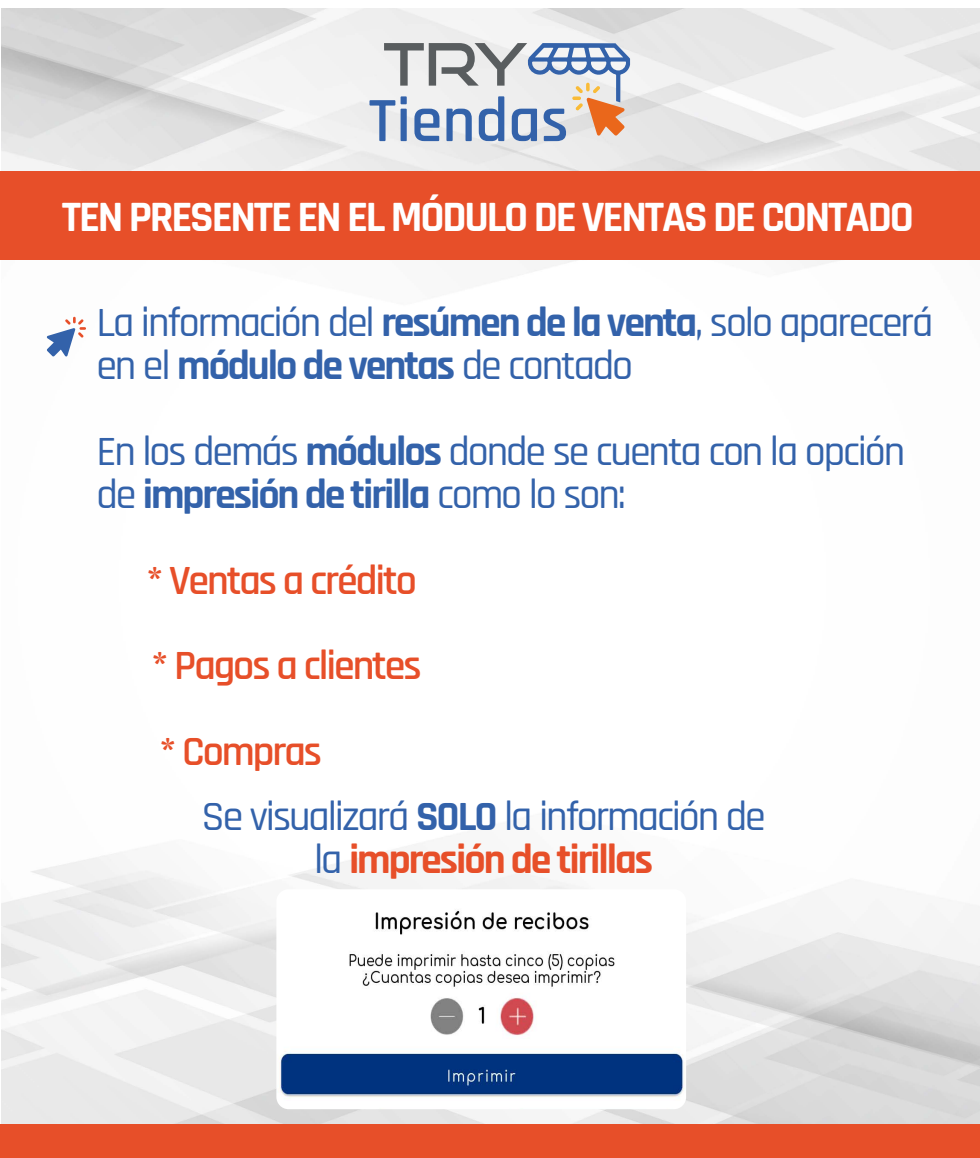
<style>
.page{position:relative;width:980px;height:1158px;background:#fff}
.page>*{position:absolute;margin:0;border:0;box-sizing:border-box;transform-origin:0 0}
.t1{font:700 43.8px "Rajdhani";letter-spacing:-.05em;color:#fff}
.t2{font:500 42px/42.8px "Rajdhani";letter-spacing:-.05em;color:#3362aa}
.t3{font:600 42px/85.7px "Rajdhani";letter-spacing:-.05em;color:#e74f29;text-align:justify}
.s1{font-weight:700}
.s2{font-weight:700;color:#e74f29}
</style>
<div class="page">
<img style="left:1px;top:9px;width:978px;height:1115px">
<div style="left:0;top:1124px;width:979px;height:33px;background:#e74f29"></div>
<svg style="left:369px;top:43px;width:261px;height:98px"></svg>
<div style="left:0;top:171px;width:979px;height:88px;background:#e74f29"></div>
<svg style="left:47px;top:317px;width:39px;height:39px"></svg>
<img style="left:276px;top:889px;width:410px;height:220px">
<p class="t1" style="left:62px;top:191px;width:853px">TEN PRESENTE EN EL MÓDULO DE VENTAS DE CONTADO</p>
<p class="t2" style="left:96px;top:303px;width:838px">La información del <span class="s1">resúmen de la venta</span>, solo aparecerá en el <span class="s1">módulo de ventas</span> de contado</p>
<p class="t2" style="left:96px;top:431px;width:810px">En los demás <span class="s1">módulos</span> donde se cuenta con la opción de <span class="s1">impresión de tirilla</span> como lo son:</p>
<p class="t3" style="left:146px;top:538px;width:277px">* Ventas a crédito * Pagos a clientes * Compras</p>
<p class="t2" style="left:201px;top:796px;width:566px;text-align:center">Se visualizará <span class="s1">SOLO</span> la información de la <span class="s2">impresión de tirillas</span></p>
</div>
